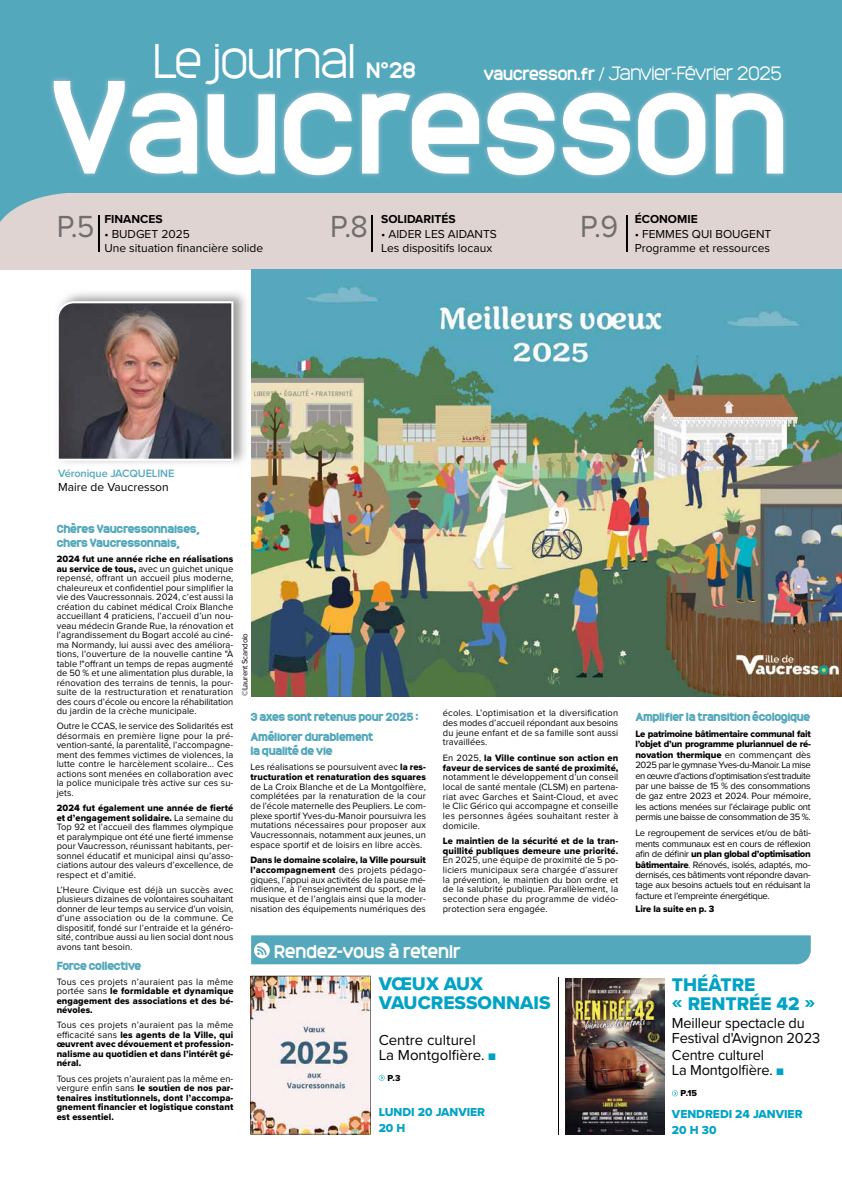
<style>
.page{position:relative;width:842px;height:1191px;background:#fff}
.page>*{position:absolute;margin:0;border:0;box-sizing:border-box;transform-origin:0 0}
.t1{font:700 123.6px "Monark";letter-spacing:.005em;color:#fff}
.t2{font:300 45.4px "Monark";color:#fff}
.t3{font:31.6px "Proxima Nova";color:#706f6f;scale:.95 1}
.t4{font:19px/19px "Proxima Nova Extrabld";color:#00a3c6}
.t5{font:300 18px "Monark";letter-spacing:-.01em;color:#fff}
.t6{font:700 17px "Monark";letter-spacing:.005em;color:#fff}
.t7{font:15px/15px "Proxima Nova";letter-spacing:-.01em;color:#000}
.t8{font:12px/14.4px "Proxima Nova";color:#000}
.t9{font:12px/16px "Proxima Nova Extrabld";color:#00a3c6}
.t10{font:700 12px "Proxima Nova";color:#000}
.t11{font:900 11px/19.9px "Monark";letter-spacing:-.025em;color:#54a8bc}
.t12{font:600 11px "Proxima Nova";letter-spacing:-.01em;color:#54a8bc}
.t13{font:9.5px/9.5px "Proxima Nova";letter-spacing:.01em;color:#000;text-align:justify}
.t14{font:9.5px/9.5px "Proxima Nova Extrabld";letter-spacing:.01em;color:#000;text-align:justify}
.t15{font:9.5px/10.4px "Proxima Nova";letter-spacing:-.03em;color:#000}
.t16{font:9.5px "Proxima Nova Extrabld";letter-spacing:-.03em;color:#000}
.t17{font:9.5px "Proxima Nova Extrabld";letter-spacing:-.01em;color:#000}
.t18{font:9px "Proxima Nova Extrabld";color:#000}
.t19{font:8px "Proxima Nova";letter-spacing:-.025em;color:#000}
.s1{font-weight:700;font-size:20.8px}
.s2{font-weight:700;font-size:16px}
.s3{font-size:16px}
.s4{font-family:"Proxima Nova Extrabld"}
.s5{font-family:"Proxima Nova"}
.s6{color:#00a3c6}
</style>
<div class="page">
<svg style="left:379px;top:1074px;width:6px;height:6px"></svg>
<img style="left:250px;top:975px;width:121px;height:159px">
<hr style="left:558px;top:977px;width:1px;height:157px;background:#000">
<div style="left:251px;top:935px;width:560px;height:29px;background:#54a8bc"></div>
<svg style="left:672px;top:1090px;width:6px;height:6px"></svg>
<img style="left:566px;top:978px;width:98px;height:156px">
<div style="left:0;top:0;width:842px;height:193px;background:#54a8bc"></div>
<div style="left:0;top:193px;width:842px;height:77px;background:#e0d4d2"></div>
<hr style="left:99px;top:216px;width:1px;height:36px;background:#000">
<hr style="left:627px;top:216px;width:1px;height:36px;background:#000">
<hr style="left:371px;top:216px;width:1px;height:36px;background:#000">
<img style="left:251px;top:269px;width:591px;height:427px">
<img style="left:62px;top:292px;width:184px;height:172px">
<svg style="left:58px;top:301px;width:175px;height:160px;background:#695d5f"></svg>
<img style="left:49px;top:76px;width:739px;height:104px">
<h2 class="t2" style="left:153px;top:30px;width:264px">Le journal <span class="s1">N°28</span></h2>
<h3 class="t5" style="left:484px;top:61px;width:299px"><span class="s2">vaucresson.fr</span> <span class="s3">/</span> Janvier-Février 2025</h3>
<h1 class="t1" style="left:51px;top:37px;width:738px">Vaucresson</h1>
<h3 class="t3" style="left:57px;top:203px;width:41px">P.5</h3>
<p class="t10" style="left:381px;top:210px;width:76px">SOLIDARITÉS</p>
<p class="t10" style="left:104px;top:210px;width:60px">FINANCES</p>
<p class="t8" style="left:104px;top:226px;width:160px">• BUDGET 2025<br>Une situation financière solide</p>
<h3 class="t3" style="left:330px;top:203px;width:41px">P.8</h3>
<p class="t8" style="left:381px;top:226px;width:117px">• AIDER LES AIDANTS<br>Les dispositifs locaux</p>
<h3 class="t3" style="left:580px;top:203px;width:41px">P.9</h3>
<p class="t10" style="left:635px;top:210px;width:64px">ÉCONOMIE</p>
<p class="t8" style="left:635px;top:226px;width:138px">• FEMMES QUI BOUGENT<br>Programme et ressources</p>
<p class="t12" style="left:58px;top:465px;width:118px">Véronique JACQUELINE</p>
<p class="t8" style="left:58px;top:479px;width:112px">Maire de Vaucresson</p>
<p class="t11" style="left:57px;top:521px;width:145px;line-height:14px">Chères Vaucressonnaises, chers Vaucressonnais,</p>
<p class="t14" style="left:57px;top:554px;width:178px">2024 fut une année riche en réalisations</p>
<p class="t13" style="left:57px;top:563px;width:178px"><span class="s4">au service de tous,</span> avec un guichet unique repensé, offrant un accueil plus moderne, chaleureux et confidentiel pour simplifier la vie des Vaucressonnais. 2024, c’est aussi la création du cabinet médical Croix Blanche accueillant 4 praticiens, l’accueil d’un nou&shy;veau médecin Grande Rue, la rénovation et l’agrandissement du Bogart accolé au ciné&shy;ma Normandy, lui aussi avec des améliora&shy;tions, l’ouverture de la nouvelle cantine "À table !"offrant un temps de repas augmenté de 50 % et une alimentation plus durable, la rénovation des terrains de tennis, la pour&shy;suite de la restructuration et renaturation des cours d’école ou encore la réhabilitation du jardin de la crèche municipale.</p>
<p class="t13" style="left:57px;top:721px;width:178px">Outre le CCAS, le service des Solidarités est désormais en première ligne pour la pré&shy;vention-santé, la parentalité, l’accompagne&shy;ment des femmes victimes de violences, la lutte contre le harcèlement scolaire... Ces actions sont menées en collaboration avec la police municipale très active sur ces su&shy;jets.</p>
<p class="t14" style="left:57px;top:803px;width:178px">2024 fut également une année de fierté et d’engagement solidaire. <span class="s5">La semaine du</span></p>
<p class="t13" style="left:57px;top:822px;width:178px">Top 92 et l’accueil des flammes olympique et paralympique ont été une fierté immense pour Vaucresson, réunissant habitants, per&shy;sonnel éducatif et municipal ainsi qu’asso&shy;ciations autour des valeurs d’excellence, de respect et d’amitié.</p>
<p class="t13" style="left:57px;top:884px;width:178px">L’Heure Civique est déjà un succès avec plusieurs dizaines de volontaires souhaitant donner de leur temps au service d’un voisin, d’une association ou de la commune. Ce dispositif, fondé sur l’entraide et la généro&shy;sité, contribue aussi au lien social dont nous avons tant besoin.</p>
<p class="t11" style="left:57px;top:955px;width:86px">Force collective</p>
<p class="t13" style="left:57px;top:976px;width:178px">Tous ces projets n’auraient pas la même</p>
<p class="t14" style="left:57px;top:986px;width:178px"><span class="s5">portée sans</span> le formidable et dynamique engagement des associations et des bé&shy;névoles.</p>
<p class="t13" style="left:57px;top:1020px;width:178px">Tous ces projets n’auraient pas la même</p>
<p class="t14" style="left:57px;top:1029px;width:178px"><span class="s5">efficacité sans</span> les agents de la Ville, qui œuvrent avec dévouement et profession&shy;nalisme au quotidien et dans l’intérêt gé&shy;néral.</p>
<p class="t13" style="left:57px;top:1073px;width:178px">Tous ces projets n’auraient pas la même en-</p>
<p class="t14" style="left:57px;top:1083px;width:178px"><span class="s5">vergure enfin sans</span> le soutien de nos par&shy;tenaires institutionnels, dont l’accompa&shy;gnement financier et logistique constant est essentiel.</p>
<p class="t19" style="left:239px;top:696px;width:65px;rotate:-90deg">©Laurent Scandolo</p>
<p class="t11" style="left:250px;top:706px;width:170px">3 axes sont retenus pour 2025 :<br>Améliorer durablement</p>
<p class="t11" style="left:250px;top:740px;width:84px">la qualité de vie</p>
<p class="t13" style="left:250px;top:762px;width:177px">Les réalisations se poursuivent avec <span class="s4">la res-</span></p>
<p class="t14" style="left:250px;top:772px;width:177px">tructuration et renaturation des squares</p>
<p class="t13" style="left:250px;top:781px;width:177px">de La Croix Blanche et de La Montgolfière, complétées par la renaturation de la cour de l’école maternelle des Peupliers. Le com&shy;plexe sportif Yves-du-Manoir poursuivra les mutations nécessaires pour proposer aux Vaucressonnais, notamment aux jeunes, un espace sportif et de loisirs en libre accès.</p>
<p class="t14" style="left:250px;top:855px;width:177px">Dans le domaine scolaire, la Ville poursuit</p>
<p class="t13" style="left:250px;top:864px;width:177px"><span class="s4">l’accompagnement</span> des projets pédago&shy;giques, l’appui aux activités de la pause mé&shy;ridienne, à l’enseignement du sport, de la musique et de l’anglais ainsi que la moder&shy;nisation des équipements numériques des</p>
<p class="t13" style="left:443px;top:708px;width:177px">écoles. L’optimisation et la diversification des modes d’accueil répondant aux besoins du jeune enfant et de sa famille sont aussi travaillées.</p>
<p class="t14" style="left:443px;top:752px;width:177px"><span class="s5">En 2025,</span> la Ville continue son action en faveur de services de santé de proximité,</p>
<p class="t13" style="left:443px;top:771px;width:177px">notamment le développement d’un conseil local de santé mentale (CLSM) en partena&shy;riat avec Garches et Saint-Cloud, et avec le Clic Gérico qui accompagne et conseille les personnes âgées souhaitant rester à domicile.</p>
<p class="t14" style="left:443px;top:835px;width:177px">Le maintien de la sécurité et de la tran&shy;quillité publiques demeure une priorité.</p>
<p class="t13" style="left:443px;top:855px;width:177px">En 2025, une équipe de proximité de 5 po&shy;liciers municipaux sera chargée d’assurer la prévention, le maintien du bon ordre et de la salubrité publique. Parallèlement, la seconde phase du programme de vidéo&shy;protection sera engagée.</p>
<h3 class="t6" style="left:274px;top:939px;width:188px">Rendez-vous à retenir</h3>
<h3 class="t4" style="left:379px;top:974px;width:173px">VŒUX AUX<br>VAUCRESSONNAIS</h3>
<h3 class="t7" style="left:379px;top:1031px;width:119px">Centre culturel<br>La Montgolfière. <span class="s6">■</span></h3>
<p class="t18" style="left:387px;top:1071px;width:15px">P.3</p>
<p class="t9" style="left:379px;top:1103px;width:108px">LUNDI 20 JANVIER<br>20 H</p>
<p class="t11" style="left:635px;top:706px;width:177px">Amplifier la transition écologique</p>
<p class="t14" style="left:635px;top:728px;width:177px;line-height:10.4px">Le patrimoine bâtimentaire communal fait l’objet d’un programme pluriannuel de ré&shy;novation thermique <span class="s5">en commençant dès</span></p>
<p class="t13" style="left:635px;top:759px;width:177px;line-height:10.4px">2025 par le gymnase Yves-du-Manoir. La mise en œuvre d’actions d’optimisation s'est traduite par une baisse de 15 % des consommations de gaz entre 2023 et 2024. Pour mémoire, les actions menées sur l’éclairage public ont permis une baisse de consommation de 35 %.</p>
<p class="t15" style="left:635px;top:827px;width:177px">Le regroupement de services et/ou de bâti&shy;ments communaux est en cours de réflexion</p>
<p class="t16" style="left:635px;top:847px;width:177px"><span class="s5">afin de définir</span> un plan global d’optimisation</p>
<p class="t13" style="left:635px;top:859px;width:177px;line-height:10.4px"><span class="s4">bâtimentaire</span>. Rénovés, isolés, adaptés, mo&shy;dernisés, ces bâtiments vont répondre davan&shy;tage aux besoins actuels tout en réduisant la facture et l’empreinte énergétique.</p>
<p class="t17" style="left:636px;top:902px;width:80px">Lire la suite en p. 3</p>
<h3 class="t4" style="left:672px;top:974px;width:145px">THÉÂTRE<br>« RENTRÉE 42 »</h3>
<h3 class="t7" style="left:672px;top:1014px;width:150px">Meilleur spectacle du<br>Festival d'Avignon 2023</h3>
<h3 class="t7" style="left:672px;top:1047px;width:113px">Centre culturel<br>La Montgolfière. <span class="s6">■</span></h3>
<p class="t18" style="left:681px;top:1086px;width:18px">P.15</p>
<p class="t9" style="left:672px;top:1105px;width:132px">VENDREDI 24 JANVIER<br>20 H 30</p>
</div>
